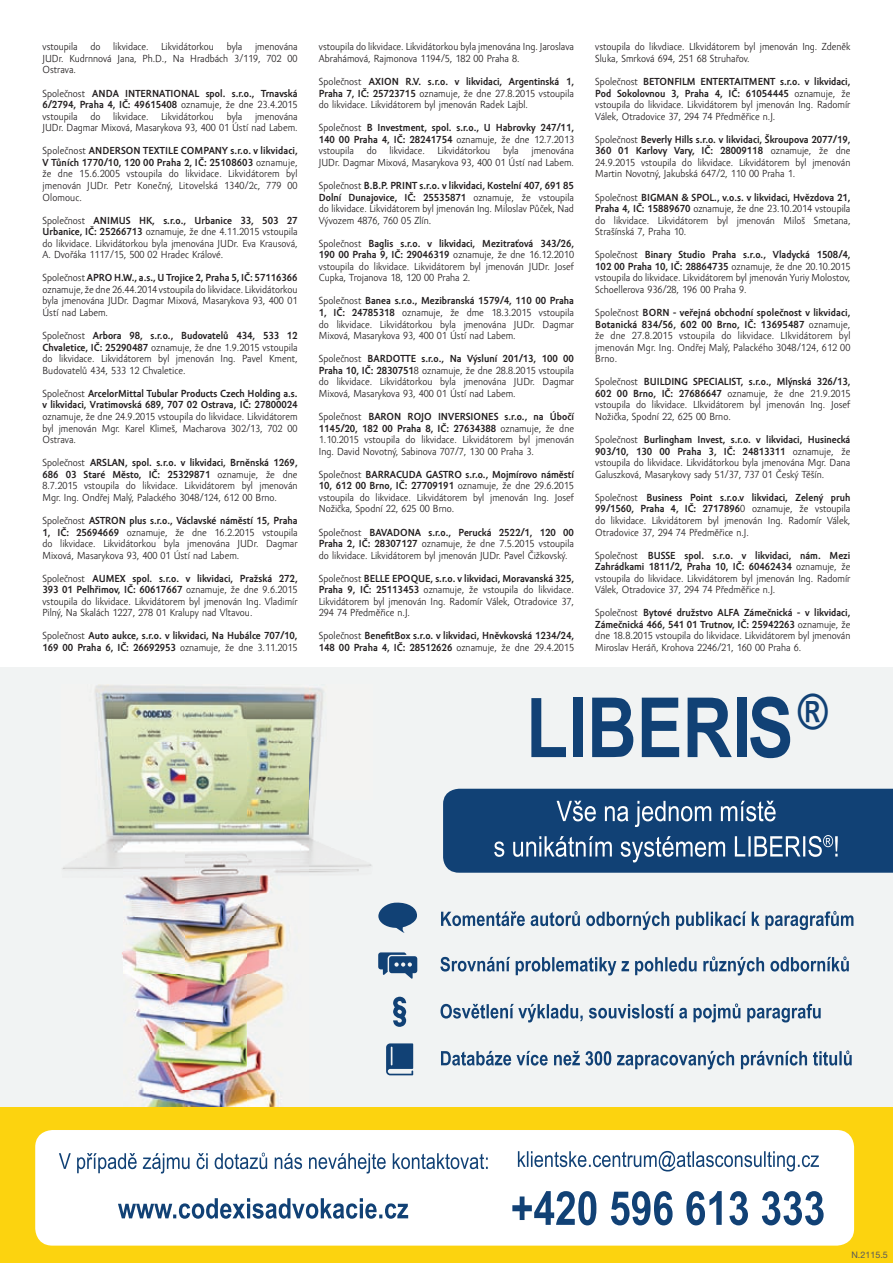
<style>
.page{position:relative;width:893px;height:1263px;background:#fff}
.page>*{position:absolute;margin:0;border:0;box-sizing:border-box;transform-origin:0 0}
.t1{font:700 83.1px "Arial Narrow";color:#114175}
.t2{font:10.5px/11.6px "Amor Sans Pro";color:#231f20;text-align:justify}
.t3{font:700 10.5px/11.6px "Amor Sans Pro";color:#231f20}
.t4{font:9px "Helvetica Neue LT Pro";color:#57585a}
.s1{font-weight:700}
.s2{font-weight:400}
</style>
<div class="page">
<div style="left:0;top:668px;width:893px;height:595px;background:#f1f3f3"></div>
<img style="left:62px;top:685px;width:310px;height:422px">
<svg style="left:441px;top:1050px;width:411px;height:19px"></svg>
<svg style="left:440px;top:1003px;width:381px;height:19px"></svg>
<svg style="left:440px;top:956px;width:409px;height:19px"></svg>
<svg style="left:441px;top:911px;width:412px;height:19px"></svg>
<svg style="left:443px;top:789px;width:450px;height:84px;background:#275382"></svg>
<svg style="left:378px;top:902px;width:39px;height:31px"></svg>
<svg style="left:378px;top:952px;width:39px;height:26px"></svg>
<svg style="left:393px;top:997px;width:13px;height:30px"></svg>
<svg style="left:386px;top:1043px;width:27px;height:32px"></svg>
<div style="left:0;top:1107px;width:893px;height:156px;background:#fcd30f"></div>
<div style="left:35px;top:1130px;width:819px;height:115px;background:#fff;border-radius:17px"></div>
<svg style="left:512px;top:1191px;width:312px;height:34px"></svg>
<svg style="left:518px;top:1151px;width:301px;height:20px"></svg>
<svg style="left:59px;top:1152px;width:429px;height:21px"></svg>
<svg style="left:118px;top:1198px;width:290px;height:21px"></svg>
<p class="t2" style="left:43px;top:41px;width:257px">vstoupila do likvidace. Likvidátorkou byla jmenována JUDr. Kudrnnová Jana, Ph.D., Na Hradbách 3/119, 702 00<br>Ostrava.</p>
<p class="t2" style="left:43px;top:88px;width:257px">Společnost <span class="s1">ANDA INTERNATIONAL spol. s.r.o., Trnavská 6/2794, Praha 4, IČ: 49615408</span> oznamuje, že dne 23.4.2015 vstoupila do likvidace. Likvidátorkou byla jmenována JUDr. Dagmar Mixová, Masarykova 93, 400 01 Ústí nad Labem.</p>
<p class="t2" style="left:43px;top:145px;width:257px">Společnost <span class="s1">ANDERSON TEXTILE COMPANY s.r.o. v likvidaci, V Tůních 1770/10, 120 00 Praha 2, IČ: 25108603</span> oznamuje, že dne 15.6.2005 vstoupila do likvidace. Likvidátorem byl jmenován JUDr. Petr Konečný, Litovelská 1340/2c, 779 00<br>Olomouc.</p>
<p class="t2" style="left:43px;top:215px;width:257px">Společnost <span class="s1">ANIMUS HK, s.r.o., Urbanice 33, 503 27<br>Urbanice, IČ: 25266713</span> oznamuje, že dne 4.11.2015 vstoupila do likvidace. Likvidátorkou byla jmenována JUDr. Eva Krausová, A. Dvořáka 1117/15, 500 02 Hradec Králové.</p>
<p class="t2" style="left:43px;top:272px;width:257px">Společnost <span class="s1">APRO H.W., a.s., U Trojice 2, Praha 5, IČ: 57116366 </span>oznamuje, že dne 26.44.2014 vstoupila do likvidace. Likvidátorkou byla jmenována JUDr. Dagmar Mixová, Masarykova 93, 400 01<br>Ústí nad Labem.</p>
<p class="t2" style="left:42px;top:330px;width:257px">Společnost <span class="s1">Arbora 98, s.r.o., Budovatelů 434, 533 12<br>Chvaletice, IČ: 25290487</span> oznamuje, že dne 1.9.2015 vstoupila do likvidace. Likvidátorem byl jmenován Ing. Pavel Kment, Budovatelů 434, 533 12 Chvaletice.</p>
<p class="t3" style="left:42px;top:388px;width:257px"><span class="s2">Společnost</span> ArcelorMittal Tubular Products Czech Holding a.s. v likvidaci, Vratimovská 689, 707 02 Ostrava, IČ: 27800024</p>
<p class="t2" style="left:42px;top:411px;width:257px">oznamuje, že dne 24.9.2015 vstoupila do likvidace. Likvidátorem byl jmenován Mgr. Karel Klimeš, Macharova 302/13, 702 00<br>Ostrava.</p>
<p class="t2" style="left:42px;top:457px;width:257px">Společnost <span class="s1">ARSLAN, spol. s.r.o. v likvidaci, Brněnská 1269, 686 03 Staré Město, IČ: 25329871</span> oznamuje, že dne 8.7.2015 vstoupila do likvidace. Likvidátorem byl jmenován Mgr. Ing. Ondřej Malý, Palackého 3048/124, 612 00 Brno.</p>
<p class="t2" style="left:42px;top:515px;width:257px">Společnost <span class="s1">ASTRON plus s.r.o., Václavské náměstí 15, Praha 1, IČ: 25694669</span> oznamuje, že dne 16.2.2015 vstoupila do likvidace. Likvidátorkou byla jmenována JUDr. Dagmar Mixová, Masarykova 93, 400 01 Ústí nad Labem.</p>
<p class="t2" style="left:42px;top:573px;width:257px">Společnost <span class="s1">AUMEX spol. s.r.o. v likvidaci, Pražská 272, 393 01 Pelhřimov, IČ: 60617667</span> oznamuje, že dne 9.6.2015 vstoupila do likvidace. Likvidátorem byl jmenován Ing. Vladimír Pilný, Na Skalách 1227, 278 01 Kralupy nad Vltavou.</p>
<p class="t3" style="left:42px;top:630px;width:257px"><span class="s2">Společnost</span> Auto aukce, s.r.o. v likvidaci, Na Hubálce 707/10,<br>169 00 Praha 6, IČ: 26692953 <span class="s2">oznamuje, že dne 3.11.2015</span></p>
<p class="t2" style="left:319px;top:41px;width:257px">vstoupila do likvidace. Likvidátorkou byla jmenována Ing. Jaroslava<br>Abrahámová, Rajmonova 1194/5, 182 00 Praha 8.</p>
<p class="t2" style="left:319px;top:76px;width:257px">Společnost <span class="s1">AXION R.V. s.r.o. v likvidaci, Argentinská 1, Praha 7, IČ: 25723715</span> oznamuje, že dne 27.8.2015 vstoupila do likvidace. Likvidátorem byl jmenován Radek Lajbl.</p>
<p class="t2" style="left:319px;top:122px;width:257px">Společnost <span class="s1">B Investment, spol. s.r.o., U Habrovky 247/11, 140 00 Praha 4, IČ: 28241754</span> oznamuje, že dne 12.7.2013 vstoupila do likvidace. Likvidátorkou byla jmenována JUDr. Dagmar Mixová, Masarykova 93, 400 01 Ústí nad Labem.</p>
<p class="t2" style="left:319px;top:180px;width:257px">Společnost <span class="s1">B.B.P. PRINT s.r.o. v likvidaci, Kostelní 407, 691 85<br>Dolní Dunajovice, IČ: 25535871</span> oznamuje, že vstoupila do likvidace. Likvidátorem byl jmenován Ing. Miloslav Půček, Nad Vývozem 4876, 760 05 Zlín.</p>
<p class="t2" style="left:319px;top:238px;width:257px">Společnost <span class="s1">Baglis s.r.o. v likvidaci, Mezitraťová 343/26, 190 00 Praha 9, IČ: 29046319</span> oznamuje, že dne 16.12.2010 vstoupila do likvidace. Likvidátorem byl jmenován JUDr. Josef Cupka, Trojanova 18, 120 00 Praha 2.</p>
<p class="t2" style="left:319px;top:295px;width:257px">Společnost <span class="s1">Banea s.r.o., Mezibranská 1579/4, 110 00 Praha 1, IČ: 24785318</span> oznamuje, že dme 18.3.2015 vstoupila do likvidace. Likvidátorkou byla jmenována JUDr. Dagmar Mixová, Masarykova 93, 400 01 Ústí nad Labem.</p>
<p class="t2" style="left:319px;top:353px;width:257px">Společnost <span class="s1">BARDOTTE s.r.o., Na Výsluní 201/13, 100 00<br>Praha 10, IČ: 2830751</span>8 oznamuje, že dne 28.8.2015 vstoupila do likvidace. Likvidátorkou byla jmenována JUDr. Dagmar Mixová, Masarykova 93, 400 01 Ústí nad Labem.</p>
<p class="t2" style="left:319px;top:411px;width:257px">Společnost <span class="s1">BARON ROJO INVERSIONES s.r.o., na Úbočí 1145/20, 182 00 Praha 8, IČ: 27634388</span> oznamuje, že dne 1.10.2015 vstoupila do likvidace. Likvidátorem byl jmenován Ing. David Novotný, Sabinova 707/7, 130 00 Praha 3.</p>
<p class="t2" style="left:319px;top:469px;width:257px">Společnost <span class="s1">BARRACUDA GASTRO s.r.o., Mojmírovo náměstí 10, 612 00 Brno, IČ: 27709191</span> oznamuje, že dne 29.6.2015 vstoupila do likvidace. Likvidátorem byl jmenován Ing. Josef Nožička, Spodní 22, 625 00 Brno.</p>
<p class="t2" style="left:319px;top:526px;width:257px">Společnost <span class="s1">BAVADONA s.r.o., Perucká 2522/1, 120 00<br>Praha 2, IČ: 28307127</span> oznamuje, že dne 7.5.2015 vstoupila do likvidace. Likvidátorem byl jmenován JUDr. Pavel Čižkovský.</p>
<p class="t2" style="left:319px;top:573px;width:257px">Společnost <span class="s1">BELLE EPOQUE, s.r.o. v likvidaci, Moravanská 325, Praha 9, IČ: 25113453</span> oznamuje, že vstoupila do likvidace.<br>Likvidátorem byl jmenován Ing. Radomír Válek, Otradovice 37, 294 74 Předměřice n.J.</p>
<p class="t3" style="left:319px;top:630px;width:257px"><span class="s2">Společnost</span> BenefitBox s.r.o. v likvidaci, Hněvkovská 1234/24,<br>148 00 Praha 4, IČ: 28512626 <span class="s2">oznamuje, že dne 29.4.2015</span></p>
<p class="t2" style="left:595px;top:41px;width:257px">vstoupila do likvdiace. LIkvidátorem byl jmenován Ing. Zdeněk<br>Sluka, Smrková 694, 251 68 Struhařov.</p>
<p class="t2" style="left:595px;top:76px;width:257px">Společnost <span class="s1">BETONFILM ENTERTAITMENT s.r.o. v likvidaci, Pod Sokolovnou 3, Praha 4, IČ: 61054445</span> oznamuje, že vstoupila do likvidace. Likvidátorem byl jmenován Ing. Radomír Válek, Otradovice 37, 294 74 Předměřice n.J.</p>
<p class="t2" style="left:595px;top:134px;width:257px">Společnost <span class="s1">Beverly Hills s.r.o. v likvidaci, Škroupova 2077/19, 360 01 Karlovy Vary, IČ: 28009118</span> oznamuje, že dne 24.9.2015 vstoupila do likvidace. Likvidátorem byl jmenován Martin Novotný, Jakubská 647/2, 110 00 Praha 1.</p>
<p class="t2" style="left:595px;top:192px;width:257px">Společnost <span class="s1">BIGMAN &amp; SPOL., v.o.s. v likvidaci, Hvězdova 21, Praha 4, IČ: 15889670</span> oznamuje, že dne 23.10.2014 vstoupila do likvidace. Likvidátorem byl jmenován Miloš Smetana, Strašínská 7, Praha 10.</p>
<p class="t2" style="left:595px;top:249px;width:257px">Společnost <span class="s1">Binary Studio Praha s.r.o., Vladycká 1508/4, 102 00 Praha 10, IČ: 28864735</span> oznamuje, že dne 20.10.2015 vstoupila do likvidace. Likvidátorem byl jmenován Yuriy Molostov, Schoellerova 936/28, 196 00 Praha 9.</p>
<p class="t2" style="left:595px;top:307px;width:257px">Společnost <span class="s1">BORN - veřejná obchodní společnost v likvidaci, Botanická 834/56, 602 00 Brno, IČ: 13695487</span> oznamuje, že dne 27.8.2015 vstoupila do likvidace. LIkvidátorem byl jmenován Mgr. Ing. Ondřej Malý, Palackého 3048/124, 612 00<br>Brno.</p>
<p class="t2" style="left:595px;top:376px;width:257px">Společnost <span class="s1">BUILDING SPECIALIST, s.r.o., Mlýnská 326/13, 602 00 Brno, IČ: 27686647</span> oznamuje, že dne 21.9.2015 vstoupila do likvidace. LIkvidátorem byl jmenován Ing. Josef Nožička, Spodní 22, 625 00 Brno.</p>
<p class="t2" style="left:595px;top:434px;width:257px">Společnost <span class="s1">Burlingham Invest, s.r.o. v likvidaci, Husinecká 903/10, 130 00 Praha 3, IČ: 24813311</span> oznamuje, že vstoupila do likvidace. Likvidátorkou byla jmenována Mgr. Dana Galuszková, Masarykovy sady 51/37, 737 01 Český Těšín.</p>
<p class="t2" style="left:595px;top:492px;width:257px">Společnost <span class="s1">Business Point s.r.o.v likvidaci, Zelený pruh 99/1560, Praha 4, IČ: 2717896</span>0 oznamuje, že vstoupila do likvidace. Likvidátorem byl jmenován Ing. Radomír Válek, Otradovice 37, 294 74 Předměřice n.J.</p>
<p class="t2" style="left:595px;top:550px;width:257px">Společnost <span class="s1">BUSSE spol. s.r.o. v likvidaci, nám. Mezi Zahrádkami 1811/2, Praha 10, IČ: 60462434</span> oznamuje, že vstoupila do likvidace. Likvidátorem byl jmenován Ing. Radomír Válek, Otradovice 37, 294 74 Předměřice n.J.</p>
<p class="t2" style="left:595px;top:607px;width:257px">Společnost <span class="s1">Bytové družstvo ALFA Zámečnická - v likvidaci, Zámečnická 466, 541 01 Trutnov, IČ: 25942263</span> oznamuje, že dne 18.8.2015 vstoupila do likvidace. Likvidátorem byl jmenován Miroslav Heráň, Krohova 2246/21, 160 00 Praha 6.</p>
<h1 class="t1" style="left:526px;top:665px;width:303px">LIBERIS<sup>®</sup></h1>
<p class="t4" style="left:851px;top:1249px;width:38px">N.2115.5</p>
</div>
